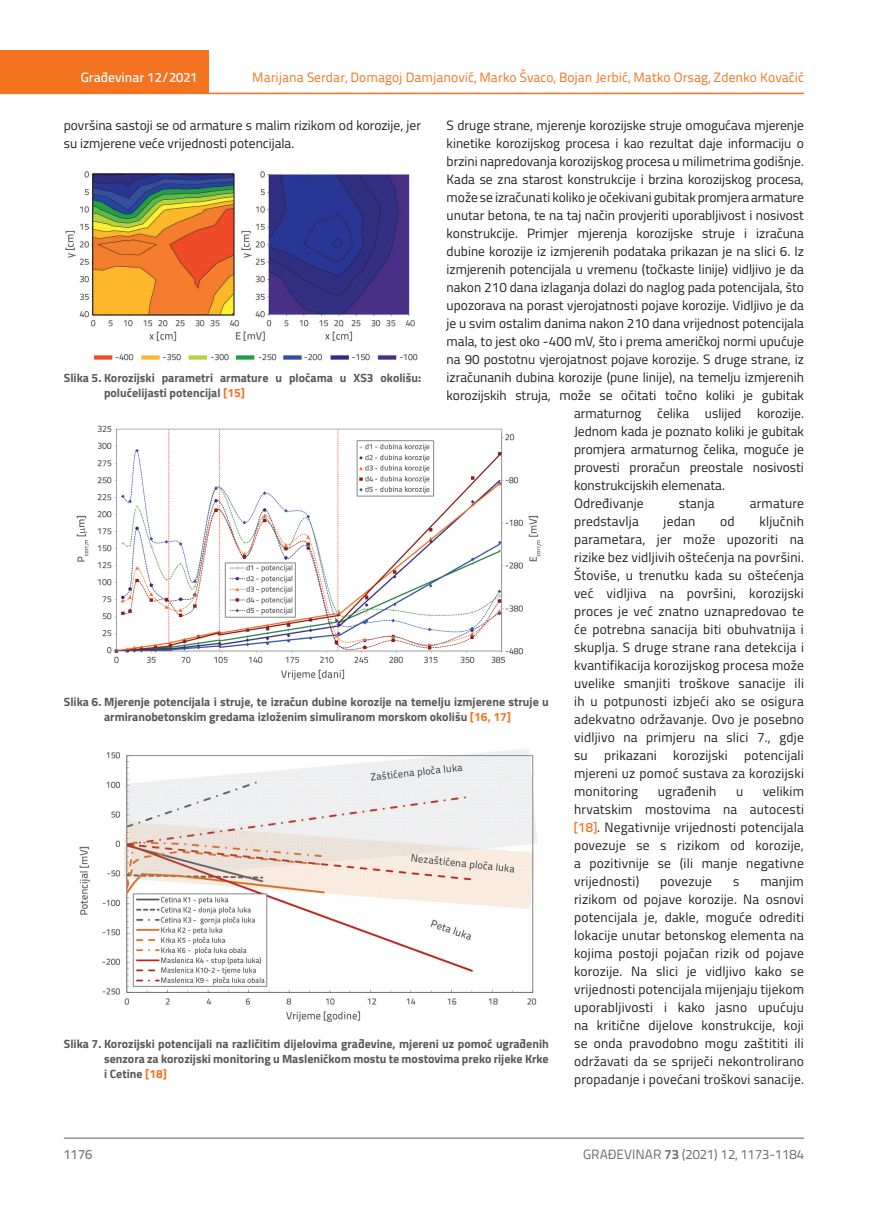
<style>
.page{position:relative;width:872px;height:1212px;background:#fff}
.page>*{position:absolute;margin:0;border:0;box-sizing:border-box;transform-origin:0 0}
.t1{font:13.5px/18px "Titillium";color:#231f20;text-align:justify}
.t2{font:13.5px "Titillium Text 22 L";color:#f47321}
.t3{font:13.5px "Titillium Text 22 L";color:#6c6d70}
.t4{font:500 13.5px "Titillium Text 22 L";color:#fff}
.t5{font:500 13.5px "Titillium Text 22 L";color:#787a7d}
.t6{font:700 12px/15px "Titillium";color:#57585a}
.s1{color:#f47321}
.s2{font-family:"Titillium Text 22 L";font-weight:500;color:#f47321}
.s3{font-weight:700}
</style>
<div class="page">
<div style="left:0;top:50px;width:208px;height:44px;background:#f47321"></div>
<hr style="left:0;top:93px;width:804px;height:1px;background:#f47321">
<hr style="left:64px;top:1138px;width:740px;height:1px;background:#57585a">
<img style="left:65px;top:171px;width:353px;height:190px">
<img style="left:76px;top:425px;width:465px;height:256px">
<img style="left:79px;top:749px;width:458px;height:273px">
<p class="t2" style="left:252px;top:68px;width:553px">Marijana Serdar, Domagoj Damjanović, Marko Švaco, Bojan Jerbić, Matko Orsag, Zdenko Kovačić</p>
<p class="t1" style="left:64px;top:115px;width:359px">površina sastoji se od armature s malim rizikom od korozije, jer su izmjerene veće vrijednosti potencijala.</p>
<p class="t4" style="left:81px;top:67px;width:118px">Građevinar 12/2021</p>
<p class="t1" style="left:446px;top:115px;width:359px">S druge strane, mjerenje korozijske struje omogućava mjerenje</p>
<p class="t1" style="left:446px;top:133px;width:359px">kinetike korozijskog procesa i kao rezultat daje informaciju o</p>
<p class="t1" style="left:446px;top:151px;width:359px">brzini napredovanja korozijskog procesa u milimetrima godišnje.</p>
<p class="t1" style="left:446px;top:169px;width:359px">Kada se zna starost konstrukcije i brzina korozijskog procesa,</p>
<p class="t1" style="left:446px;top:187px;width:359px">može se izračunati koliko je očekivani gubitak promjera armature</p>
<p class="t1" style="left:446px;top:205px;width:359px">unutar betona, te na taj način provjeriti uporabljivost i nosivost</p>
<p class="t1" style="left:446px;top:223px;width:359px">konstrukcije. Primjer mjerenja korozijske struje i izračuna</p>
<p class="t1" style="left:446px;top:241px;width:359px">dubine korozije iz izmjerenih podataka prikazan je na slici 6. Iz</p>
<p class="t1" style="left:446px;top:259px;width:359px">izmjerenih potencijala u vremenu (točkaste linije) vidljivo je da</p>
<p class="t1" style="left:446px;top:277px;width:359px">nakon 210 dana izlaganja dolazi do naglog pada potencijala, što</p>
<p class="t1" style="left:446px;top:295px;width:359px">upozorava na porast vjerojatnosti pojave korozije. Vidljivo je da</p>
<p class="t1" style="left:446px;top:313px;width:359px">je u svim ostalim danima nakon 210 dana vrijednost potencijala</p>
<p class="t1" style="left:446px;top:331px;width:359px">mala, to jest oko -400 mV, što i prema američkoj normi upućuje</p>
<p class="t1" style="left:446px;top:349px;width:359px">na 90 postotnu vjerojatnost pojave korozije. S druge strane, iz</p>
<p class="t1" style="left:446px;top:367px;width:359px">izračunanih dubina korozije (pune linije), na temelju izmjerenih</p>
<p class="t1" style="left:446px;top:385px;width:359px">korozijskih struja, može se očitati točno koliki je gubitak</p>
<p class="t1" style="left:574px;top:403px;width:231px">armaturnog čelika uslijed korozije.</p>
<p class="t1" style="left:574px;top:421px;width:231px">Jednom kada je poznato koliki je gubitak</p>
<p class="t1" style="left:574px;top:439px;width:231px">promjera armaturnog čelika, moguće je</p>
<p class="t1" style="left:574px;top:457px;width:231px">provesti proračun preostale nosivosti</p>
<p class="t1" style="left:574px;top:475px;width:152px">konstrukcijskih elemenata.</p>
<p class="t1" style="left:574px;top:493px;width:71px">Određivanje</p>
<p class="t1" style="left:679px;top:493px;width:37px">stanja</p>
<p class="t1" style="left:749px;top:493px;width:56px">armature</p>
<p class="t1" style="left:574px;top:511px;width:66px">predstavlja</p>
<p class="t1" style="left:663px;top:511px;width:33px">jedan</p>
<p class="t1" style="left:720px;top:511px;width:16px">od</p>
<p class="t6" style="left:104px;top:369px;width:318px;text-indent:-40px">Slika 5. Korozijski parametri armature u pločama u XS3 okolišu: polućelijasti potencijal <span class="s1">[15]</span></p>
<p class="t1" style="left:574px;top:511px;width:231px;text-indent:185px">ključnih parametara, jer može upozoriti na rizike bez vidljivih oštećenja na površini.<br>Štoviše, u trenutku kada su oštećenja već vidljiva na površini, korozijski proces je već znatno uznapredovao te će potrebna sanacija biti obuhvatnija i skuplja. S druge strane rana detekcija i kvantifikacija korozijskog procesa može uvelike smanjiti troškove sanacije ili ih u potpunosti izbjeći ako se osigura adekvatno održavanje. Ovo je posebno vidljivo na primjeru na slici 7., gdje su prikazani korozijski potencijali mjereni uz pomoć sustava za korozijski monitoring</p>
<p class="t6" style="left:64px;top:694px;width:486px;text-align:center">Slika 6. Mjerenje potencijala i struje, te izračun dubine korozije na temelju izmjerene struje u armiranobetonskim gredama izloženim simuliranom morskom okolišu <span class="s1">[16, 17]</span></p>
<p class="t1" style="left:574px;top:782px;width:231px;text-indent:189px">velikim hrvatskim mostovima na autocesti <span class="s2">[18]</span>. Negativnije vrijednosti potencijala povezuje se s rizikom od korozije, a pozitivnije se (ili manje negativne vrijednosti)</p>
<p class="t1" style="left:658px;top:782px;width:60px">ugrađenih</p>
<p class="t1" style="left:736px;top:782px;width:9px">u</p>
<p class="t1" style="left:574px;top:872px;width:231px;text-indent:186px">manjim rizikom od pojave korozije. Na osnovi potencijala je, dakle, moguće odrediti lokacije unutar betonskog elementa na kojima postoji pojačan rizik od pojave korozije. Na slici je vidljivo kako se vrijednosti potencijala mijenjaju tijekom uporabljivosti i kako jasno upućuju na kritične dijelove konstrukcije, koji se onda pravodobno mogu zaštititi ili održavati da se spriječi nekontrolirano propadanje i povećani troškovi sanacije.</p>
<p class="t1" style="left:660px;top:872px;width:53px">povezuje</p>
<p class="t1" style="left:733px;top:872px;width:8px">s</p>
<p class="t6" style="left:104px;top:1036px;width:446px;text-align:justify;text-indent:-40px">Slika 7. Korozijski potencijali na različitim dijelovima građevine, mjereni uz pomoć ugrađenih senzora za korozijski monitoring u Masleničkom mostu te mostovima preko rijeke Krke i Cetine <span class="s1">[18]</span></p>
<p class="t5" style="left:64px;top:1144px;width:30px">1176</p>
<p class="t3" style="left:583px;top:1144px;width:222px">GRAĐEVINAR <span class="s3">73</span> (2021) 12, 1173-1184</p>
</div>
